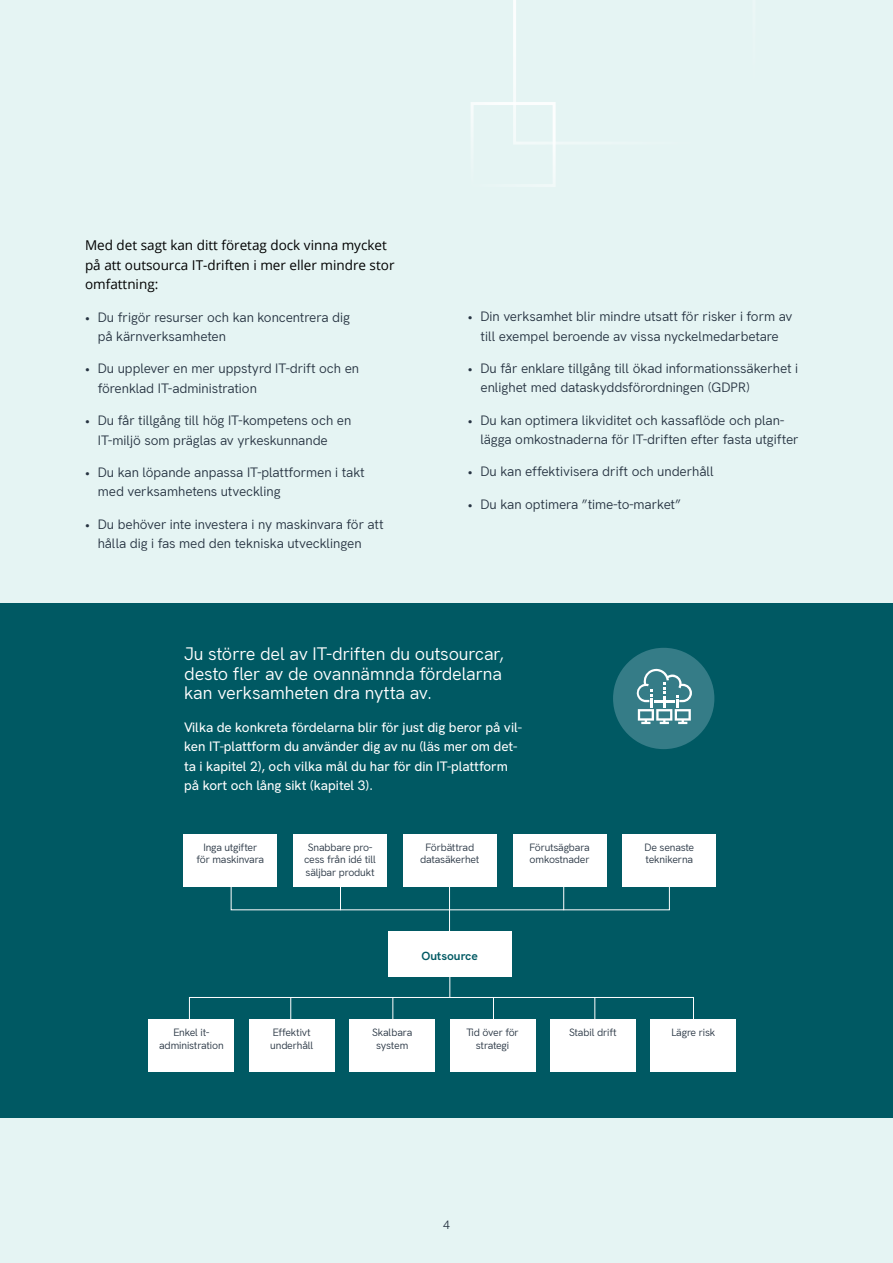
<style>
.page{position:relative;width:893px;height:1263px;background:#e5f4f3}
.page>*{position:absolute;margin:0;border:0;box-sizing:border-box;transform-origin:0 0}
.t1{font:18px/19.5px "Hanken Grotesk";letter-spacing:-.01em;color:#fff;text-align:justify}
.t2{font:13.5px/19.5px "Hanken Grotesk";letter-spacing:-.005em;color:#273442}
.t3{font:500 13.5px/19.5px "Hanken Grotesk";letter-spacing:-.005em;color:#fff}
.t4{font:13.5px/19.5px "Open Sans";color:#000}
.t5{font:700 12px "Hanken Grotesk";letter-spacing:-.005em;color:#005963}
.t6{font:12px "Hanken Grotesk";color:#273442}
.t7{font:10.5px/12.6px "Hanken Grotesk";letter-spacing:-.015em;color:#273442;text-align:center}
.t8{font:10.5px "Hanken Grotesk";letter-spacing:-.04em;color:#273442}
</style>
<div class="page">
<div style="left:0;top:603px;width:893px;height:514px;background:#005963"></div>
<div style="left:613px;top:648px;width:101px;height:101px;background:#357c87;border-radius:50%"></div>
<svg style="left:636px;top:668px;width:56px;height:56px"></svg>
<svg style="left:513px;top:0;width:50px;height:144px"></svg>
<div style="left:471px;top:102px;width:85px;height:85px;border:3px solid #fff"></div>
<div style="left:189px;top:997px;width:505px;height:33px;border:1px solid #fff"></div>
<svg style="left:340px;top:886px;width:1px;height:24px"></svg>
<svg style="left:290px;top:997px;width:1px;height:22px"></svg>
<hr style="left:449px;top:867px;width:1px;height:66px;background:#fff">
<hr style="left:449px;top:962px;width:1px;height:35px;background:#fff">
<svg style="left:392px;top:997px;width:1px;height:22px"></svg>
<hr style="left:563px;top:864px;width:1px;height:46px;background:#fff">
<svg style="left:493px;top:997px;width:1px;height:22px"></svg>
<svg style="left:594px;top:997px;width:1px;height:22px"></svg>
<div style="left:388px;top:931px;width:123px;height:46px;background:#fff"></div>
<div style="left:184px;top:834px;width:93px;height:53px;background:#fff"></div>
<div style="left:623px;top:834px;width:93px;height:53px;background:#fff"></div>
<div style="left:513px;top:834px;width:93px;height:53px;background:#fff"></div>
<div style="left:403px;top:834px;width:93px;height:53px;background:#fff"></div>
<div style="left:293px;top:834px;width:94px;height:52px;background:#fff"></div>
<div style="left:149px;top:1019px;width:85px;height:53px;background:#fff"></div>
<div style="left:550px;top:1019px;width:86px;height:53px;background:#fff"></div>
<div style="left:450px;top:1019px;width:85px;height:53px;background:#fff"></div>
<div style="left:350px;top:1019px;width:85px;height:53px;background:#fff"></div>
<div style="left:249px;top:1019px;width:85px;height:52px;background:#fff"></div>
<div style="left:651px;top:1019px;width:85px;height:53px;background:#fff"></div>
<p class="t4" style="left:85px;top:235px;width:311px">Med det sagt kan ditt företag dock vinna mycket på att outsourca IT-driften i mer eller mindre stor omfattning:</p>
<p class="t2" style="left:98px;top:306px;width:254px;text-indent:-13px">• Du frigör resurser och kan koncentrera dig på kärnverksamheten</p>
<p class="t2" style="left:98px;top:358px;width:263px;text-indent:-13px">• Du upplever en mer uppstyrd IT-drift och en förenklad IT-administration</p>
<p class="t2" style="left:98px;top:409px;width:255px;text-indent:-13px">• Du får tillgång till hög IT-kompetens och en<br>IT-miljö som präglas av yrkeskunnande</p>
<p class="t2" style="left:98px;top:461px;width:269px;text-indent:-13px">• Du kan löpande anpassa IT-plattformen i takt med verksamhetens utveckling</p>
<p class="t2" style="left:98px;top:513px;width:287px;text-indent:-13px">• Du behöver inte investera i ny maskinvara för att hålla dig i fas med den tekniska utvecklingen</p>
<p class="t2" style="left:468px;top:306px;width:326px;text-align:center">• Din verksamhet blir mindre utsatt för risker i form av till exempel beroende av vissa nyckelmedarbetare</p>
<p class="t2" style="left:480px;top:357px;width:319px;text-indent:-13px">• Du får enklare tillgång till ökad informationssäkerhet i enlighet med dataskyddsförordningen (GDPR)</p>
<p class="t2" style="left:480px;top:409px;width:320px;text-indent:-13px">• Du kan optimera likviditet och kassaflöde och plan&shy;lägga omkostnaderna för IT-driften efter fasta utgifter</p>
<p class="t2" style="left:468px;top:461px;width:247px">• Du kan effektivisera drift och underhåll</p>
<p class="t2" style="left:468px;top:493px;width:215px">• Du kan optimera ”time-to-market”</p>
<h1 class="t1" style="left:184px;top:643px;width:321px">Ju större del av IT-driften du outsourcar, desto fler av de ovannämnda fördelarna kan verksamheten dra nytta av.</h1>
<p class="t3" style="left:184px;top:716px;width:339px">Vilka de konkreta fördelarna blir för just dig beror på vil&shy;ken IT-plattform du använder dig av nu (läs mer om det&shy;ta i kapitel 2), och vilka mål du har för din IT-plattform på kort och lång sikt (kapitel 3).</p>
<p class="t7" style="left:304px;top:840px;width:73px">Snabbare pro&shy;cess från idé till säljbar produkt</p>
<p class="t7" style="left:197px;top:840px;width:69px">Inga utgifter för maskinvara</p>
<p class="t7" style="left:644px;top:840px;width:51px;text-align:left">De senaste teknikerna</p>
<p class="t7" style="left:420px;top:840px;width:61px">Förbättrad datasäkerhet</p>
<p class="t7" style="left:529px;top:840px;width:62px;text-align:left">Förutsägbara omkostnader</p>
<p class="t5" style="left:421px;top:946px;width:58px">Outsource</p>
<p class="t7" style="left:372px;top:1025px;width:42px">Skalbara system</p>
<p class="t7" style="left:159px;top:1025px;width:66px">Enkel it&shy;administration</p>
<p class="t8" style="left:466px;top:1024px;width:54px">Tid över för</p>
<p class="t7" style="left:569px;top:1025px;width:49px">Stabil drift</p>
<p class="t7" style="left:270px;top:1025px;width:45px;text-align:left">Effektivt underhåll</p>
<p class="t7" style="left:671px;top:1025px;width:45px">Lägre risk</p>
<p class="t7" style="left:476px;top:1037px;width:35px">strategi</p>
<p class="t6" style="left:443px;top:1215px;width:8px">4</p>
</div>
